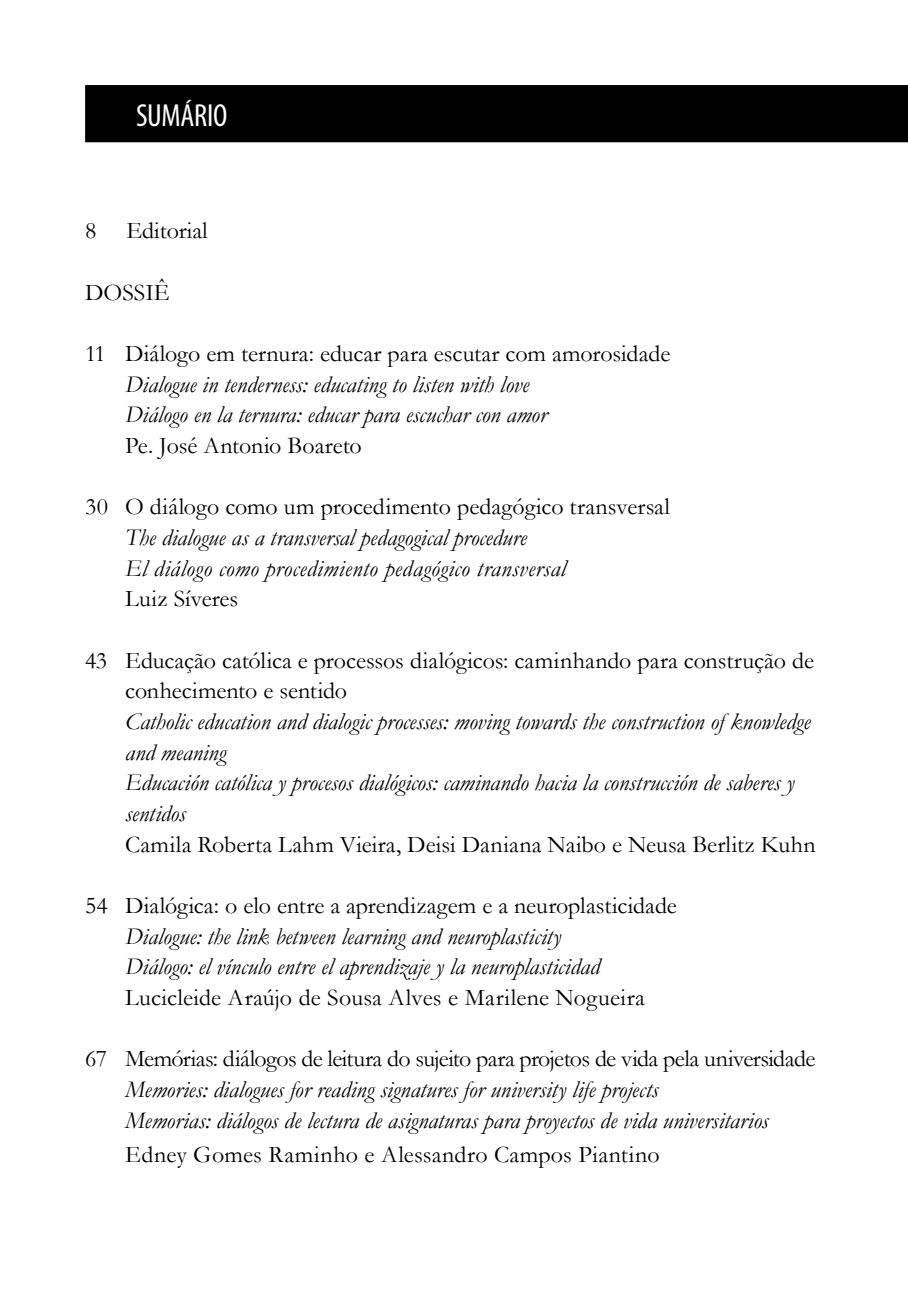
<style>
.page{position:relative;width:908px;height:1304px;background:#fff}
.page>*{position:absolute;margin:0;border:0;box-sizing:border-box;transform-origin:0 0}
.t1{font:condensed 32px "Myriad Pro";letter-spacing:-.01em;color:#fff}
.t2{font:italic 24px/30.6px "Garamond";color:#000}
.t3{font:24px/30.6px "Garamond";color:#000}
.t4{font:24px "Garamond";letter-spacing:-.025em;color:#000}
</style>
<div class="page">
<div style="left:85px;top:85px;width:822px;height:57px;background:#000"></div>
<h1 class="t1" style="left:136px;top:96px;width:93px">SUMÁRIO</h1>
<h1 class="t1" style="left:147px;top:96px;width:101px">EDITORIAL</h1>
<p class="t3" style="left:85px;top:215px;width:13px">8</p>
<p class="t3" style="left:126px;top:215px;width:83px">Editorial</p>
<p class="t3" style="left:85px;top:276px;width:86px">DOSSIÊ</p>
<p class="t3" style="left:85px;top:337px;width:586px">11 Diálogo em ternura: educar para escutar com amorosidade</p>
<p class="t2" style="left:125px;top:368px;width:423px">Dialogue in tenderness: educating to listen with love<br>Diálogo en la ternura: educar para escuchar con amor</p>
<p class="t3" style="left:125px;top:429px;width:238px">Pe. José Antonio Boareto</p>
<p class="t3" style="left:85px;top:491px;width:586px">30 O diálogo como um procedimento pedagógico transversal</p>
<p class="t2" style="left:125px;top:521px;width:442px">The dialogue as a transversal pedagogical procedure<br>El diálogo como procedimiento pedagógico transversal</p>
<p class="t3" style="left:125px;top:583px;width:115px">Luiz Síveres</p>
<p class="t3" style="left:125px;top:644px;width:690px;text-indent:-40px">43 Educação católica e processos dialógicos: caminhando para construção de conhecimento e sentido</p>
<p class="t2" style="left:125px;top:706px;width:686px">Catholic education and dialogic processes: moving towards the construction of knowledge and meaning<br>Educación católica y procesos dialógicos: caminando hacia la construcción de saberes y sentidos</p>
<p class="t3" style="left:125px;top:828px;width:691px">Camila Roberta Lahm Vieira, Deisi Daniana Naibo e Neusa Berlitz Kuhn</p>
<p class="t3" style="left:85px;top:890px;width:593px">54 Dialógica: o elo entre a aprendizagem e a neuroplasticidade</p>
<p class="t2" style="left:125px;top:920px;width:476px">Dialogue: the link between learning and neuroplasticity<br>Diálogo: el vínculo entre el aprendizaje y la neuroplasticidad</p>
<p class="t3" style="left:125px;top:982px;width:521px">Lucicleide Araújo de Sousa Alves e Marilene Nogueira</p>
<p class="t4" style="left:85px;top:1043px;width:731px">67 Memórias: diálogos de leitura do sujeito para projetos de vida pela universidade</p>
<p class="t2" style="left:125px;top:1074px;width:644px">Memories: dialogues for reading signatures for university life projects<br>Memorias: diálogos de lectura de asignaturas para proyectos de vida universitarios</p>
<p class="t3" style="left:125px;top:1139px;width:536px">Edney Gomes Raminho e Alessandro Campos Piantino</p>
</div>
